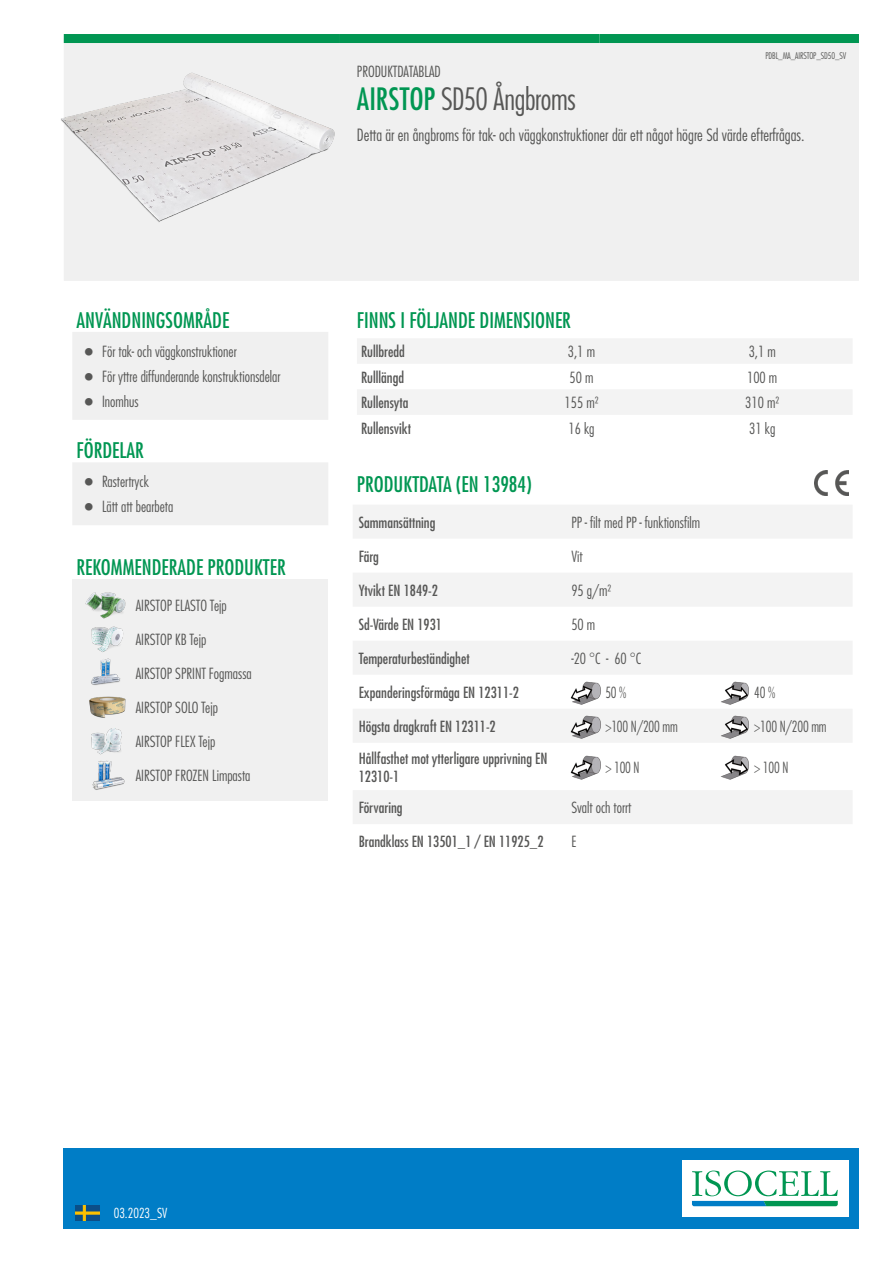
<style>
.page{position:relative;width:893px;height:1263px;background:#fff}
.page>*{position:absolute;margin:0;border:0;box-sizing:border-box;transform-origin:0 0}
.t1{font:300 condensed 30px "Futura LT Pro";letter-spacing:-.015em;color:#575756}
.t2{font:500 condensed 21px "Futura LT Pro";color:#009652}
.t3{font:300 condensed 16.5px "Futura LT Pro";color:#575756}
.t4{font:300 condensed 15px/25px "Futura LT Pro";color:#575756}
.t5{font:500 condensed 15px/18px "Futura LT Pro";color:#575756}
.t6{font:300 condensed 15px "Futura LT Pro";color:#575756;scale:.92 1}
.t7{font:300 condensed 13.5px "Futura LT Pro";color:#fff}
.t8{font:300 condensed 9px "Futura LT Pro";letter-spacing:-.01em;color:#575756}
.s1{font-weight:500;color:#009652}
</style>
<div class="page">
<div style="left:64px;top:1148px;width:795px;height:81px;background:#007dc6"></div>
<div style="left:682px;top:1160px;width:166px;height:57px;background:#fff"></div>
<svg style="left:692px;top:1170px;width:146px;height:36px"></svg>
<img style="left:75px;top:1205px;width:24px;height:15px">
<div style="left:64px;top:43px;width:795px;height:238px;background:#f0f0f0"></div>
<div style="left:64px;top:34px;width:276px;height:9px;background:#009652"></div>
<div style="left:340px;top:34px;width:259px;height:9px;background:#009652"></div>
<div style="left:599px;top:34px;width:260px;height:9px;background:#009652"></div>
<svg style="left:72px;top:332px;width:256px;height:193px;fill:#f0f0f0"></svg>
<div style="left:72px;top:579px;width:256px;height:221px;background:#f0f0f0"></div>
<svg style="left:357px;top:339px;width:495px;height:76px"></svg>
<svg style="left:353px;top:505px;width:499px;height:319px;fill:#f3f3f3"></svg>
<img style="left:61px;top:47px;width:284px;height:196px">
<img style="left:85px;top:592px;width:41px;height:126px">
<img style="left:91px;top:728px;width:31px;height:27px">
<img style="left:92px;top:760px;width:33px;height:30px">
<img style="left:814px;top:471px;width:35px;height:24px">
<img style="left:568px;top:681px;width:33px;height:25px">
<img style="left:717px;top:681px;width:33px;height:25px">
<img style="left:568px;top:715px;width:33px;height:25px">
<img style="left:717px;top:715px;width:33px;height:25px">
<img style="left:568px;top:756px;width:33px;height:25px">
<img style="left:717px;top:756px;width:33px;height:25px">
<svg style="left:85px;top:348px;width:8px;height:7px"></svg>
<svg style="left:85px;top:373px;width:8px;height:7px"></svg>
<svg style="left:85px;top:398px;width:8px;height:7px"></svg>
<svg style="left:85px;top:478px;width:8px;height:8px"></svg>
<svg style="left:85px;top:503px;width:8px;height:8px"></svg>
<h2 class="t2" style="left:77px;top:305px;width:154px">ANVÄNDNINGSOMRÅDE</h2>
<p class="t4" style="left:102px;top:339px;width:180px">För tak- och väggkonstruktioner<br>För yttre diffunderande konstruktionsdelar<br>Inomhus</p>
<h2 class="t2" style="left:77px;top:436px;width:69px">FÖRDELAR</h2>
<p class="t4" style="left:102px;top:469px;width:73px">Rastertryck<br>Lätt att bearbeta</p>
<h2 class="t2" style="left:77px;top:553px;width:211px">REKOMMENDERADE PRODUKTER</h2>
<p class="t4" style="left:136px;top:593px;width:92px">AIRSTOP ELASTO Tejp</p>
<p class="t4" style="left:136px;top:627px;width:72px">AIRSTOP KB Tejp</p>
<p class="t4" style="left:136px;top:661px;width:117px">AIRSTOP SPRINT Fogmassa</p>
<p class="t4" style="left:136px;top:695px;width:84px">AIRSTOP SOLO Tejp</p>
<p class="t4" style="left:136px;top:729px;width:81px">AIRSTOP FLEX Tejp</p>
<p class="t4" style="left:136px;top:763px;width:116px">AIRSTOP FROZEN Limpasta</p>
<p class="t4" style="left:357px;top:59px;width:85px">PRODUKTDATABLAD</p>
<p class="t8" style="left:765px;top:50px;width:82px">PDBL_MA_AIRSTOP_SD50_SV</p>
<h1 class="t1" style="left:357px;top:80px;width:220px"><span class="s1">AIRSTOP</span> SD50 Ångbroms</h1>
<p class="t3" style="left:357px;top:124px;width:449px">Detta är en ångbroms för tak- och väggkonstruktioner där ett något högre Sd värde efterfrågas.</p>
<h2 class="t2" style="left:357px;top:305px;width:216px">FINNS I FÖLJANDE DIMENSIONER</h2>
<p class="t5" style="left:361px;top:342px;width:45px">Rullbredd</p>
<p class="t4" style="left:568px;top:339px;width:29px">3,1 m</p>
<p class="t4" style="left:749px;top:339px;width:29px">3,1 m</p>
<p class="t5" style="left:361px;top:368px;width:44px">Rulllängd</p>
<p class="t4" style="left:569px;top:365px;width:25px">50 m</p>
<p class="t4" style="left:747px;top:365px;width:32px">100 m</p>
<p class="t5" style="left:361px;top:393px;width:49px">Rullensyta</p>
<p class="t4" style="left:564px;top:390px;width:35px">155 m²</p>
<p class="t4" style="left:745px;top:390px;width:35px">310 m²</p>
<p class="t5" style="left:361px;top:419px;width:51px">Rullensvikt</p>
<p class="t4" style="left:568px;top:416px;width:28px">16 kg</p>
<p class="t4" style="left:749px;top:416px;width:28px">31 kg</p>
<h2 class="t2" style="left:357px;top:470px;width:177px">PRODUKTDATA (EN 13984)</h2>
<p class="t5" style="left:359px;top:513px;width:78px">Sammansättning</p>
<p class="t4" style="left:571px;top:510px;width:130px">PP - filt med PP - funktionsfilm</p>
<p class="t5" style="left:359px;top:547px;width:22px">Färg</p>
<p class="t4" style="left:571px;top:544px;width:13px">Vit</p>
<p class="t5" style="left:359px;top:581px;width:81px">Ytvikt EN 1849-2</p>
<p class="t4" style="left:571px;top:578px;width:42px">95 g/m²</p>
<p class="t5" style="left:359px;top:615px;width:85px">Sd-Värde EN 1931</p>
<p class="t4" style="left:571px;top:612px;width:25px">50 m</p>
<p class="t5" style="left:359px;top:649px;width:113px">Temperaturbeständighet</p>
<p class="t4" style="left:571px;top:646px;width:72px">-20 °C - 60 °C</p>
<p class="t5" style="left:359px;top:683px;width:162px">Expanderingsförmåga EN 12311-2</p>
<p class="t6" style="left:605px;top:683px;width:24px">50 %</p>
<p class="t6" style="left:754px;top:683px;width:24px">40 %</p>
<p class="t5" style="left:359px;top:717px;width:139px">Högsta dragkraft EN 12311-2</p>
<p class="t6" style="left:605px;top:717px;width:80px">&gt;100 N/200 mm</p>
<p class="t6" style="left:754px;top:717px;width:80px">&gt;100 N/200 mm</p>
<p class="t5" style="left:359px;top:749px;width:190px">Hållfasthet mot ytterligare upprivning EN<br>12310-1</p>
<p class="t6" style="left:605px;top:758px;width:39px">&gt; 100 N</p>
<p class="t6" style="left:754px;top:758px;width:39px">&gt; 100 N</p>
<p class="t5" style="left:359px;top:798px;width:45px">Förvaring</p>
<p class="t4" style="left:571px;top:795px;width:62px">Svalt och torrt</p>
<p class="t5" style="left:359px;top:832px;width:186px">Brandklass EN 13501_1 / EN 11925_2</p>
<p class="t4" style="left:571px;top:829px;width:7px">E</p>
<p class="t7" style="left:114px;top:1204px;width:55px">03.2023_SV</p>
</div>
